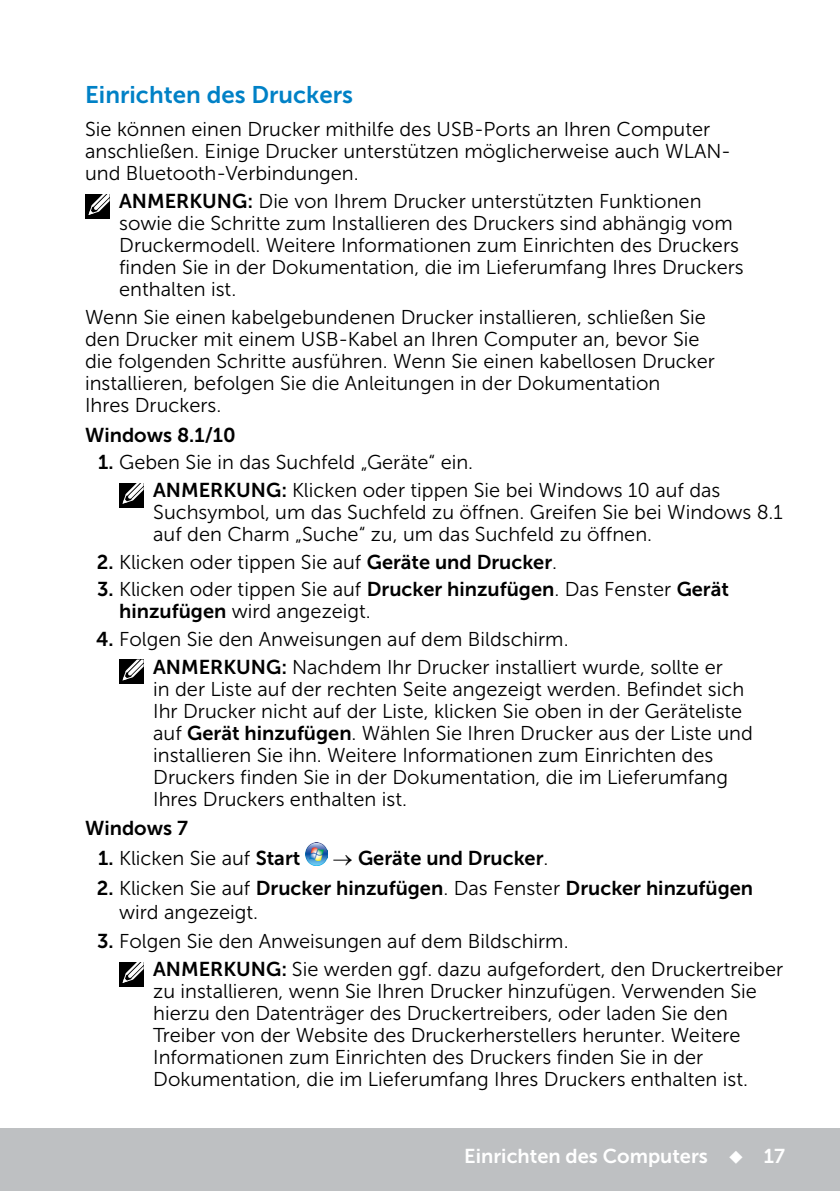
<style>
.page{position:relative;width:840px;height:1191px;background:#fff}
.page>*{position:absolute;margin:0;border:0;box-sizing:border-box;transform-origin:0 0}
.Head2{font:24px "Museo Sans For Dell 700";color:#0081c6}
.Note_indent{font:20px/22px "Museo Sans For Dell 300";color:#000}
.Paragraph{font:20px/22px "Museo Sans For Dell 300";color:#000}
.Note{font:20px/22px "Museo Sans For Dell 300";color:#000}
.Paragraph-2{font:20px "Museo Sans For Dell 700";color:#000}
.t1{font:20px "Museo Sans For Dell 700";color:#fff}
.s1{font-family:"Museo Sans For Dell 700"}
.s2{font-family:"Museo Sans For Dell 300"}
</style>
<div class="page">
<div style="left:0;top:1128px;width:839px;height:63px;background:#bec0c2"></div>
<img style="left:305px;top:843px;width:22px;height:22px">
<div style="left:85px;top:194px;width:24px;height:24px;background:#000"></div>
<svg style="left:88px;top:194px;width:22px;height:22px"></svg>
<div style="left:119px;top:483px;width:24px;height:24px;background:#000"></div>
<svg style="left:122px;top:483px;width:22px;height:21px"></svg>
<div style="left:119px;top:659px;width:24px;height:25px;background:#000"></div>
<svg style="left:122px;top:659px;width:22px;height:22px"></svg>
<div style="left:119px;top:962px;width:24px;height:24px;background:#000"></div>
<svg style="left:122px;top:962px;width:22px;height:21px"></svg>
<p class="Head2" style="left:85px;top:81px;width:269px">Einrichten des Druckers</p>
<p class="Paragraph" style="left:85px;top:119px;width:647px">Sie können einen Drucker mithilfe des USB-Ports an Ihren Computer anschließen. Einige Drucker unterstützen möglicherweise auch WLAN&shy;und Bluetooth-Verbindungen.</p>
<p class="Note" style="left:119px;top:190px;width:625px"><span class="s1">ANMERKUNG:</span> Die von Ihrem Drucker unterstützten Funktionen sowie die Schritte zum Installieren des Druckers sind abhängig vom Druckermodell. Weitere Informationen zum Einrichten des Druckers finden Sie in der Dokumentation, die im Lieferumfang Ihres Druckers enthalten ist.</p>
<p class="Paragraph" style="left:85px;top:306px;width:631px">Wenn Sie einen kabelgebundenen Drucker installieren, schließen Sie den Drucker mit einem USB-Kabel an Ihren Computer an, bevor Sie die folgenden Schritte ausführen. Wenn Sie einen kabellosen Drucker installieren, befolgen Sie die Anleitungen in der Dokumentation<br>Ihres Druckers.</p>
<p class="Paragraph-2" style="left:85px;top:423px;width:152px">Windows 8.1/10</p>
<p class="Note_indent" style="left:98px;top:451px;width:376px"><span class="s1">1.</span> Geben Sie in das Suchfeld „Geräte“ ein.</p>
<p class="Note_indent" style="left:153px;top:479px;width:630px"><span class="s1">ANMERKUNG:</span> Klicken oder tippen Sie bei Windows 10 auf das<br>Suchsymbol, um das Suchfeld zu öffnen. Greifen Sie bei Windows 8.1 auf den Charm „Suche“ zu, um das Suchfeld zu öffnen.</p>
<p class="Note_indent" style="left:97px;top:551px;width:461px"><span class="s1">2.</span> Klicken oder tippen Sie auf <span class="s1">Geräte und Drucker</span>.</p>
<p class="Note_indent" style="left:119px;top:578px;width:611px;text-indent:-22px"><span class="s1">3.</span> Klicken oder tippen Sie auf <span class="s1">Drucker hinzufügen</span>. Das Fenster <span class="s1">Gerät hinzufügen</span> wird angezeigt.</p>
<p class="Note_indent" style="left:96px;top:628px;width:473px"><span class="s1">4.</span> Folgen Sie den Anweisungen auf dem Bildschirm.</p>
<p class="Note_indent" style="left:153px;top:656px;width:600px"><span class="s1">ANMERKUNG:</span> Nachdem Ihr Drucker installiert wurde, sollte er<br>in der Liste auf der rechten Seite angezeigt werden. Befindet sich Ihr Drucker nicht auf der Liste, klicken Sie oben in der Geräteliste auf <span class="s1">Gerät hinzufügen</span>. Wählen Sie Ihren Drucker aus der Liste und installieren Sie ihn. Weitere Informationen zum Einrichten des Druckers finden Sie in der Dokumentation, die im Lieferumfang Ihres Druckers enthalten ist.</p>
<p class="Paragraph-2" style="left:85px;top:817px;width:104px">Windows 7</p>
<p class="Note_indent" style="left:98px;top:847px;width:204px"><span class="s1">1.</span> Klicken Sie auf <span class="s1">Start</span></p>
<p class="Paragraph-2" style="left:333px;top:847px;width:217px">→ Geräte und Drucker<span class="s2">.</span></p>
<p class="Note_indent" style="left:119px;top:876px;width:635px;line-height:24px;text-indent:-22px"><span class="s1">2.</span> Klicken Sie auf <span class="s1">Drucker hinzufügen</span>. Das Fenster <span class="s1">Drucker hinzufügen </span>wird angezeigt.</p>
<p class="Note_indent" style="left:97px;top:930px;width:473px"><span class="s1">3.</span> Folgen Sie den Anweisungen auf dem Bildschirm.</p>
<p class="Note_indent" style="left:153px;top:958px;width:631px"><span class="s1">ANMERKUNG:</span> Sie werden ggf. dazu aufgefordert, den Druckertreiber zu installieren, wenn Sie Ihren Drucker hinzufügen. Verwenden Sie hierzu den Datenträger des Druckertreibers, oder laden Sie den Treiber von der Website des Druckerherstellers herunter. Weitere Informationen zum Einrichten des Druckers finden Sie in der Dokumentation, die im Lieferumfang Ihres Druckers enthalten ist.</p>
<p class="t1" style="left:464px;top:1144px;width:322px">Einrichten des Computers ◆ 17</p>
</div>
